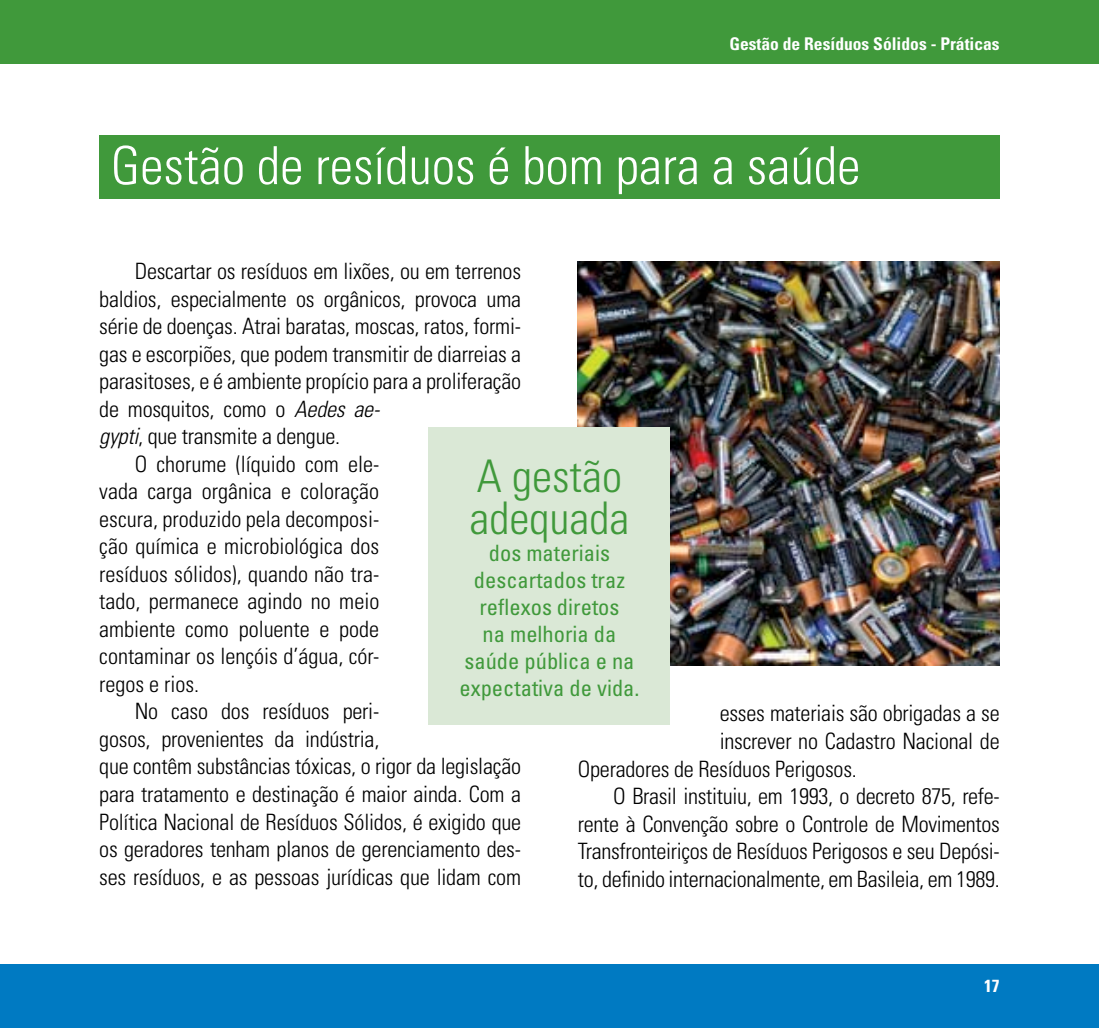
<style>
.page{position:relative;width:1099px;height:1028px;background:#fff}
.page>*{position:absolute;margin:0;border:0;box-sizing:border-box;transform-origin:0 0}
.t1{font:300 condensed 52.5px "Univers";color:#fff}
.TXT_Graf{font:300 condensed 45px/42.5px "Univers";color:#40993b}
.Txt{font:300 condensed 22.5px/27.5px "Univers";letter-spacing:-.01em;color:#000}
.TXT_Graf-2{font:condensed 22.5px/27px "Univers";color:#40993b;text-align:center}
.t2{font:700 condensed 17.5px "Univers";color:#fff}
.s1{font-style:italic}
</style>
<div class="page">
<img style="left:578px;top:261px;width:421px;height:404px">
<div style="left:0;top:964px;width:1098px;height:64px;background:#007ac2"></div>
<div style="left:0;top:0;width:1098px;height:64px;background:#40993b"></div>
<div style="left:99px;top:135px;width:900px;height:64px;background:#40993b"></div>
<div style="left:429px;top:427px;width:241px;height:298px;background:#dae8d6"></div>
<p class="t2" style="left:729px;top:33px;width:272px">Gestão de Resíduos Sólidos - Práticas</p>
<p class="t1" style="left:111px;top:134px;width:751px">Gestão de resíduos é bom para a saúde</p>
<p class="Txt" style="left:99px;top:257px;width:423px;text-indent:35px">Descartar os resíduos em lixões, ou em terrenos baldios, especialmente os orgânicos, provoca uma série de doenças. Atrai baratas, moscas, ratos, formi&shy;gas e escorpiões, que podem transmitir de diarreias a parasitoses, e é ambiente propício para a proliferação de mosquitos, como o <span class="s1">Aedes ae-<br>gypti</span>, que transmite a dengue.</p>
<p class="Txt" style="left:99px;top:450px;width:281px;text-align:justify;text-indent:35px">O chorume (líquido com ele&shy;vada carga orgânica e coloração escura, produzido pela decomposi&shy;ção química e microbiológica dos resíduos sólidos), quando não tra&shy;tado, permanece agindo no meio ambiente como poluente e pode contaminar os lençóis d’água, cór&shy;regos e rios.</p>
<p class="Txt" style="left:99px;top:697px;width:423px;text-indent:35px">No caso dos resíduos peri-<br>gosos, provenientes da indústria,<br>que contêm substâncias tóxicas, o rigor da legislação para tratamento e destinação é maior ainda. Com a Política Nacional de Resíduos Sólidos, é exigido que os geradores tenham planos de gerenciamento des&shy;ses resíduos, e as pessoas jurídicas que lidam com</p>
<p class="TXT_Graf" style="left:469px;top:454px;width:161px">A gestão adequada</p>
<p class="TXT_Graf-2" style="left:474px;top:539px;width:153px">dos materiais descartados traz reflexos diretos na melhoria da</p>
<p class="TXT_Graf-2" style="left:459px;top:647px;width:181px;text-align:left">saúde pública e na expectativa de vida.</p>
<p class="Txt" style="left:719px;top:700px;width:281px">esses materiais são obrigadas a se</p>
<p class="Txt" style="left:719px;top:727px;width:281px">inscrever no Cadastro Nacional de</p>
<p class="Txt" style="left:578px;top:755px;width:280px">Operadores de Resíduos Perigosos.</p>
<p class="Txt" style="left:578px;top:782px;width:423px;text-align:justify;text-indent:35px">O Brasil instituiu, em 1993, o decreto 875, refe&shy;rente à Convenção sobre o Controle de Movimentos Transfronteiriços de Resíduos Perigosos e seu Depósi&shy;to, definido internacionalmente, em Basileia, em 1989.</p>
<p class="t2" style="left:984px;top:975px;width:17px">17</p>
</div>
